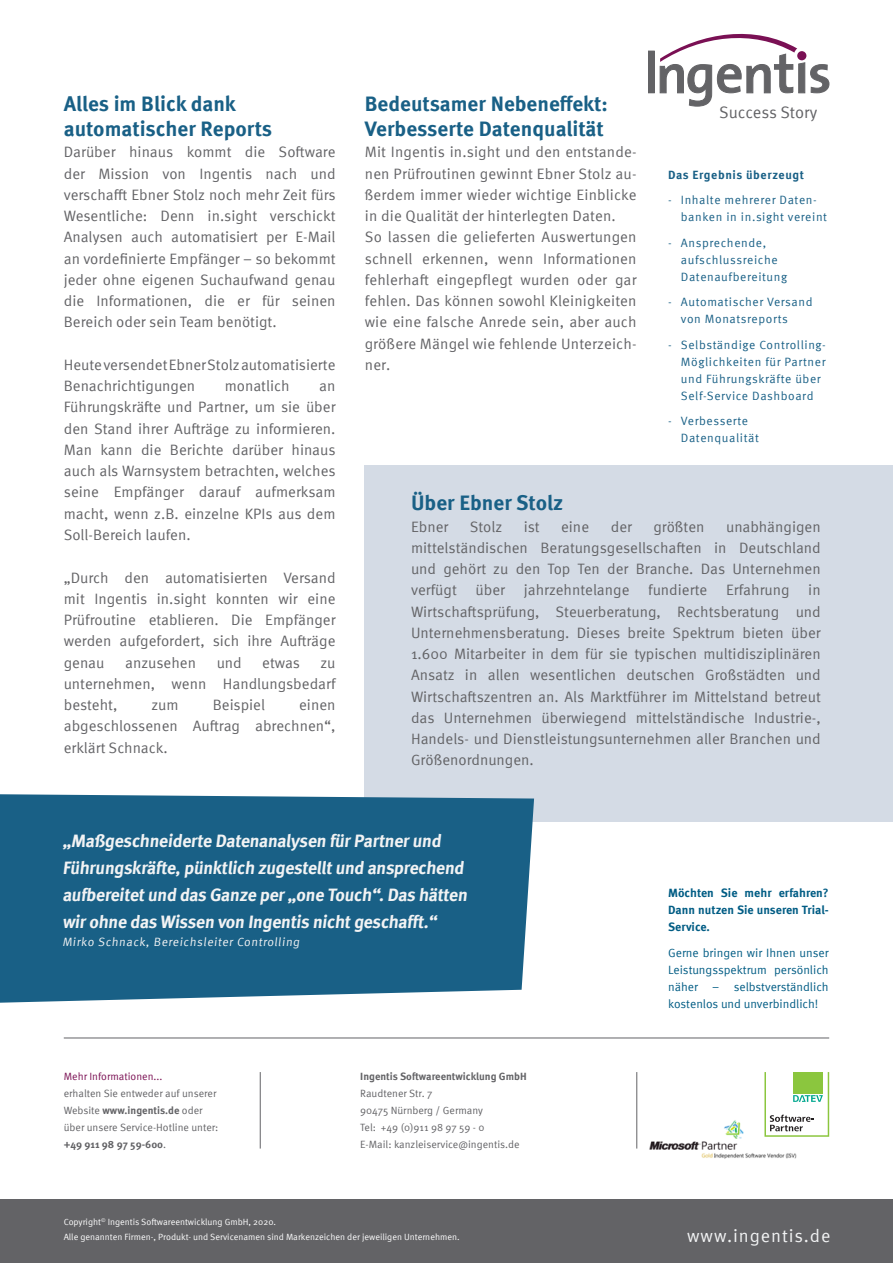
<style>
.page{position:relative;width:893px;height:1263px;background:#fff}
.page>*{position:absolute;margin:0;border:0;box-sizing:border-box;transform-origin:0 0}
.t1{font:700 21px/25.5px "Meta OT";color:#196086}
.t2{font:700 18px/27px "Meta OT";letter-spacing:-.02em;color:#f2f3f4}
.t3{font:18px "Meta OT";letter-spacing:.05em;color:#f2f3f4}
.t4{font:16.5px "Meta OT";letter-spacing:-.005em;color:#636366}
.t5{font:15px/21.3px "Meta OT";color:#636366;text-align:justify}
.t6{font:12px/17px "Meta OT";letter-spacing:.05em;color:#196086}
.t7{font:12px/17px "Meta OT";letter-spacing:-.005em;color:#005c84;text-align:justify}
.t8{font:700 12px/17px "Meta OT";color:#005c84;text-align:justify}
.t9{font:12px "Meta OT";color:#f2f3f4}
.t10{font:700 12px "Meta OT";letter-spacing:.05em;color:#196086}
.t11{font:10.5px/17px "Meta OT";color:#636366}
.t12{font:700 10.5px "Meta OT";color:#636366}
.t13{font:10.5px "Meta OT";color:#7b1154}
.t14{font:9px/15px "Meta OT";color:#fff}
.s1{font-weight:700}
</style>
<div class="page">
<div style="left:648px;top:51px;width:6px;height:42px;background:#636366"></div>
<svg style="left:660px;top:34px;width:169px;height:72px"></svg>
<div style="left:0;top:1199px;width:893px;height:64px;background:#636366"></div>
<hr style="left:64px;top:1037px;width:765px;height:1px;background:#636366">
<img style="left:649px;top:1120px;width:148px;height:39px">
<svg style="left:764px;top:1072px;width:65px;height:65px"></svg>
<hr style="left:260px;top:1072px;width:1px;height:76px;background:#636366">
<hr style="left:636px;top:1072px;width:1px;height:76px;background:#636366">
<div style="left:365px;top:465px;width:528px;height:357px;background:#d4dbe5"></div>
<div style="left:0;top:794px;width:534px;height:209px;background:#196086"></div>
<h1 class="t1" style="left:64px;top:91px;width:210px">Alles im Blick dank automatischer Reports</h1>
<p class="t5" style="left:64px;top:142px;width:273px">Darüber hinaus kommt die Software der Mission von Ingentis nach und verschafft Ebner Stolz noch mehr Zeit fürs Wesentliche: Denn in.sight verschickt Analysen auch automatisiert per E-Mail an vordefinierte Empfänger – so bekommt jeder ohne eigenen Suchaufwand genau die Informationen, die er für seinen Bereich oder sein Team benötigt.</p>
<p class="t5" style="left:64px;top:354px;width:273px">Heute versendet Ebner Stolz automatisierte<br>Benachrichtigungen</p>
<p class="t5" style="left:225px;top:375px;width:66px">monatlich</p>
<p class="t5" style="left:64px;top:375px;width:273px;text-indent:255px">an Führungskräfte und Partner, um sie über den Stand ihrer Aufträge zu informieren.<br>Man kann die Berichte darüber hinaus auch als Warnsystem betrachten, welches seine Empfänger darauf aufmerksam macht, wenn z.B. einzelne KPIs aus dem Soll-Bereich laufen.</p>
<p class="t5" style="left:64px;top:567px;width:273px">„Durch den automatisierten Versand mit Ingentis in.sight konnten wir eine Prüfroutine etablieren. Die Empfänger werden aufgefordert, sich ihre Aufträge genau</p>
<p class="t5" style="left:125px;top:652px;width:72px">anzusehen</p>
<p class="t5" style="left:217px;top:652px;width:27px">und</p>
<p class="t5" style="left:262px;top:652px;width:39px">etwas</p>
<p class="t5" style="left:64px;top:652px;width:273px;text-indent:257px">zu unternehmen, wenn Handlungsbedarf besteht,</p>
<p class="t5" style="left:152px;top:694px;width:29px">zum</p>
<p class="t5" style="left:213px;top:694px;width:54px">Beispiel</p>
<p class="t5" style="left:64px;top:694px;width:273px;text-indent:235px">einen abgeschlossenen Auftrag abrechnen“, erklärt Schnack.</p>
<h1 class="t1" style="left:365px;top:91px;width:245px">Bedeutsamer Nebeneffekt:<br>Verbesserte Datenqualität</h1>
<p class="t5" style="left:365px;top:142px;width:273px;text-align:left">Mit Ingentis in.sight und den entstande&shy;nen Prüfroutinen gewinnt Ebner Stolz au&shy;ßerdem immer wieder wichtige Einblicke in die Qualität der hinterlegten Daten.<br>So lassen die gelieferten Auswertungen schnell erkennen, wenn Informationen fehlerhaft eingepflegt wurden oder gar fehlen. Das können sowohl Kleinigkeiten wie eine falsche Anrede sein, aber auch größere Mängel wie fehlende Unterzeich&shy;ner.</p>
<p class="t4" style="left:719px;top:102px;width:100px">Success Story</p>
<p class="t10" style="left:668px;top:167px;width:137px">Das Ergebnis überzeugt</p>
<p class="t6" style="left:681px;top:192px;width:148px;text-indent:-13px">- Inhalte mehrerer Daten&shy;banken in in.sight vereint</p>
<p class="t6" style="left:681px;top:234px;width:108px;text-indent:-13px">- Ansprechende, aufschlussreiche<br>Datenaufbereitung</p>
<p class="t6" style="left:681px;top:294px;width:133px;text-indent:-13px">- Automatischer Versand von Monatsreports</p>
<p class="t6" style="left:681px;top:336px;width:147px;text-indent:-13px">- Selbständige Controlling-<br>Möglichkeiten für Partner und Führungskräfte über<br>Self-Service Dashboard</p>
<p class="t6" style="left:681px;top:413px;width:80px;text-indent:-13px">- Verbesserte<br>Datenqualität</p>
<h1 class="t1" style="left:411px;top:490px;width:154px">Über Ebner Stolz</h1>
<p class="t5" style="left:411px;top:516px;width:39px">Ebner</p>
<p class="t5" style="left:470px;top:516px;width:34px">Stolz</p>
<p class="t5" style="left:524px;top:516px;width:17px">ist</p>
<p class="t5" style="left:561px;top:516px;width:30px">eine</p>
<p class="t5" style="left:611px;top:516px;width:23px">der</p>
<p class="t5" style="left:654px;top:516px;width:52px">größten</p>
<p class="t5" style="left:411px;top:516px;width:411px;text-indent:315px">unabhängigen mittelständischen Beratungsgesellschaften in Deutschland und gehört zu den Top Ten der Branche. Das Unternehmen verfügt über</p>
<p class="t5" style="left:524px;top:580px;width:107px">jahrzehntelange</p>
<p class="t5" style="left:648px;top:580px;width:61px">fundierte</p>
<p class="t5" style="left:726px;top:580px;width:65px">Erfahrung</p>
<p class="t5" style="left:411px;top:580px;width:411px;text-indent:397px">in Wirtschaftsprüfung, Steuerberatung, Rechtsberatung und Unternehmensberatung. Dieses breite Spektrum bieten über 1.600 Mitarbeiter in dem für sie typischen multidisziplinären Ansatz in allen wesentlichen deutschen Großstädten und Wirtschaftszentren an. Als Marktführer im Mittelstand betreut das Unternehmen überwiegend mittelständische Industrie-, Handels- und Dienstleistungsunternehmen aller Branchen und Größenordnungen.</p>
<p class="t2" style="left:62px;top:828px;width:409px">„Maßgeschneiderte Datenanalysen für Partner und Führungskräfte,pünktlich zugestelltund ansprechend aufbereitetund das Ganze per „one Touch“.Das hätten wir ohne das Wissen von Ingentis nichtgeschafft.“</p>
<p class="t9" style="left:62px;top:935px;width:241px">Mirko Schnack, Bereichsleiter Controlling</p>
<p class="t13" style="left:64px;top:1070px;width:100px">Mehr Informationen...</p>
<p class="t11" style="left:64px;top:1085px;width:156px">erhalten Sie entweder auf unserer<br>Website <span class="s1">www.ingentis.de</span> oder über unsere Service-Hotline unter: <span class="s1">+49 911 98 97 59-600</span>.</p>
<p class="t12" style="left:360px;top:1070px;width:168px">Ingentis Softwareentwicklung GmbH</p>
<p class="t11" style="left:360px;top:1085px;width:161px">Raudtener Str. 7<br>90475 Nürnberg / Germany<br>Tel: +49 (0)911 98 97 59 - 0<br>E-Mail: kanzleiservice@ingentis.de</p>
<p class="t14" style="left:64px;top:1215px;width:397px">Copyright<sup>©</sup> Ingentis Softwareentwicklung GmbH, 2020.<br>Alle genannten Firmen-, Produkt- und Servicenamen sind Markenzeichen der jeweiligen Unternehmen.</p>
<p class="t8" style="left:668px;top:885px;width:162px">Möchten Sie mehr erfahren?<br>Dann nutzen Sie unseren Trial-Service.</p>
<p class="t7" style="left:668px;top:944px;width:162px">Gerne bringen wir Ihnen unser Leistungsspektrum persönlich näher – selbstverständlich kostenlos und unverbindlich!</p>
<p class="t3" style="left:687px;top:1225px;width:145px">www.ingentis.de</p>
</div>
